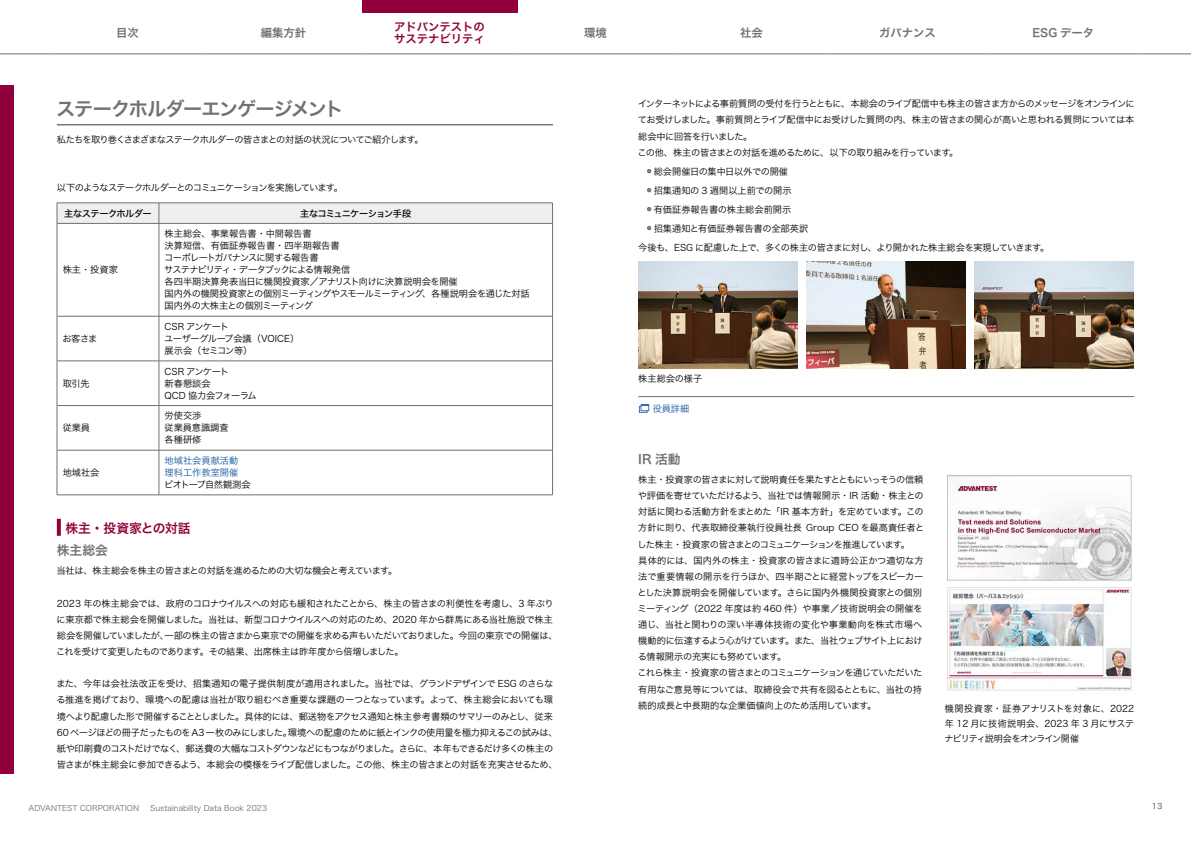
<style>
.page{position:relative;width:1191px;height:842px;background:#fff}
.page>*{position:absolute;margin:0;border:0;box-sizing:border-box;transform-origin:0 0}
.t1{font:19.1px "Hira Kaku Std W6";letter-spacing:-.06em;color:#727171}
.t2{font:12.8px "Hira Kaku Std W6";color:#91003c}
.t3{font:12.8px "Hira Kaku Std W6";color:#727171}
.t4{font:11.3px "Hira Kaku Pro N W6";color:#727171}
.t5{font:11.3px/12px "Hira Kaku Pro N W6";color:#91003c}
.t6{font:9.2px/16.1px "Hira Kaku Std W3";letter-spacing:-.04em;color:#000}
.t7{font:9.2px/12.1px "Hira Kaku Std W3";color:#000}
.t8{font:9.2px "Hira Kaku Std W3";letter-spacing:-.075em;color:#000}
.t9{font:9.2px "Hira Kaku Std W3";letter-spacing:-.09em;color:#000}
.t10{font:9.2px/12.1px "Hira Kaku Std W3";color:#15599f}
.t11{font:9.2px "Hira Kaku Std W5";letter-spacing:-.08em;color:#000}
.t12{font:9.2px "Hira Kaku Std W5";letter-spacing:-.06em;color:#000}
.t13{font:7.8px "Hira Kaku Std W3";color:#727171}
.t14{font:7.8px "Hira Kaku Std W5";color:#727171}
.s1{color:#727171}
</style>
<div class="page">
<div style="left:361px;top:0;width:156px;height:12px;background:#91003c"></div>
<hr style="left:517px;top:54px;width:156px;height:1px;background:#727171">
<hr style="left:673px;top:54px;width:156px;height:1px;background:#727171">
<hr style="left:829px;top:54px;width:156px;height:1px;background:#727171">
<hr style="left:985px;top:54px;width:156px;height:1px;background:#727171">
<hr style="left:0;top:54px;width:50px;height:1px;background:#727171">
<hr style="left:50px;top:54px;width:156px;height:1px;background:#727171">
<hr style="left:206px;top:54px;width:155px;height:1px;background:#727171">
<hr style="left:361px;top:54px;width:156px;height:1px;background:#727171">
<hr style="left:1141px;top:54px;width:50px;height:1px;background:#727171">
<div style="left:0;top:85px;width:13px;height:689px;background:#91003c"></div>
<hr style="left:57px;top:124px;width:496px;height:1px;background:#727171">
<svg style="left:57px;top:519px;width:4px;height:17px"></svg>
<hr style="left:638px;top:396px;width:496px;height:1px;background:#727171">
<div style="left:639px;top:406px;width:8px;height:7px;border:1px solid #3071b9"></div>
<div style="left:641px;top:405px;width:8px;height:6px;background:#fff"></div>
<div style="left:640px;top:404px;width:9px;height:7px;border:1px solid #3071b9"></div>
<img style="left:947px;top:475px;width:185px;height:106px">
<div style="left:57px;top:203px;width:102px;height:20px;background:#efefef"></div>
<div style="left:159px;top:203px;width:393px;height:20px;background:#efefef"></div>
<hr style="left:57px;top:203px;width:102px;height:1px;background:#727171">
<svg style="left:57px;top:203px;width:1px;height:20px"></svg>
<hr style="left:159px;top:203px;width:393px;height:1px;background:#727171">
<svg style="left:159px;top:203px;width:1px;height:20px"></svg>
<svg style="left:552px;top:203px;width:1px;height:20px"></svg>
<hr style="left:57px;top:223px;width:102px;height:1px;background:#727171">
<hr style="left:57px;top:224px;width:1px;height:92px;background:#727171">
<hr style="left:159px;top:223px;width:393px;height:1px;background:#727171">
<hr style="left:159px;top:224px;width:1px;height:92px;background:#727171">
<hr style="left:552px;top:224px;width:1px;height:92px;background:#727171">
<hr style="left:57px;top:316px;width:102px;height:1px;background:#727171">
<hr style="left:57px;top:316px;width:1px;height:45px;background:#727171">
<hr style="left:159px;top:316px;width:393px;height:1px;background:#727171">
<hr style="left:159px;top:316px;width:1px;height:45px;background:#727171">
<hr style="left:552px;top:316px;width:1px;height:45px;background:#727171">
<hr style="left:57px;top:361px;width:102px;height:1px;background:#727171">
<hr style="left:57px;top:361px;width:1px;height:44px;background:#727171">
<hr style="left:159px;top:361px;width:393px;height:1px;background:#727171">
<hr style="left:159px;top:361px;width:1px;height:44px;background:#727171">
<hr style="left:552px;top:361px;width:1px;height:44px;background:#727171">
<hr style="left:57px;top:405px;width:102px;height:1px;background:#727171">
<hr style="left:57px;top:406px;width:1px;height:44px;background:#727171">
<hr style="left:159px;top:405px;width:393px;height:1px;background:#727171">
<hr style="left:159px;top:406px;width:1px;height:44px;background:#727171">
<hr style="left:552px;top:406px;width:1px;height:44px;background:#727171">
<hr style="left:57px;top:450px;width:1px;height:45px;background:#727171">
<hr style="left:159px;top:450px;width:1px;height:45px;background:#727171">
<hr style="left:552px;top:450px;width:1px;height:45px;background:#727171">
<hr style="left:57px;top:450px;width:102px;height:1px;background:#727171">
<hr style="left:159px;top:450px;width:393px;height:1px;background:#727171">
<hr style="left:57px;top:495px;width:102px;height:1px;background:#727171">
<hr style="left:159px;top:495px;width:393px;height:1px;background:#727171">
<img style="left:638px;top:261px;width:160px;height:108px">
<img style="left:806px;top:261px;width:160px;height:108px">
<img style="left:974px;top:261px;width:160px;height:108px">
<img style="left:946px;top:587px;width:186px;height:104px">
<p class="t4" style="left:116px;top:23px;width:24px">目次</p>
<p class="t4" style="left:261px;top:23px;width:47px">編集方針</p>
<p class="t5" style="left:394px;top:21px;width:92px">アドバンテストのサステナビリティ</p>
<p class="t4" style="left:584px;top:23px;width:24px">環境</p>
<p class="t4" style="left:740px;top:23px;width:24px">社会</p>
<p class="t4" style="left:879px;top:23px;width:58px">ガバナンス</p>
<p class="t4" style="left:1032px;top:23px;width:63px">ESG データ</p>
<h1 class="t1" style="left:56px;top:94px;width:289px">ステークホルダーエンゲージメント</h1>
<p class="t8" style="left:57px;top:132px;width:368px">私たちを取り巻くさまざまなステークホルダーの皆さまとの対話の状況についてご紹介します。</p>
<p class="t9" style="left:57px;top:181px;width:288px">以下のようなステークホルダーとのコミュニケーションを実施しています。</p>
<p class="t12" style="left:64px;top:206px;width:89px">主なステークホルダー</p>
<p class="t11" style="left:300px;top:206px;width:113px">主なコミュニケーション手段</p>
<p class="t6" style="left:63px;top:262px;width:57px">株主・投資家</p>
<p class="t6" style="left:164px;top:228px;width:367px;line-height:12.1px">株主総会、事業報告書・中間報告書<br>決算短信、有価証券報告書・四半期報告書<br>コーポレートガバナンスに関する報告書<br>サステナビリティ・データブックによる情報発信<br>各四半期決算発表当日に機関投資家／アナリスト向けに決算説明会を開催<br>国内外の機関投資家との個別ミーティングやスモールミーティング、各種説明会を通じた対話国内外の大株主との個別ミーティング</p>
<p class="t6" style="left:62px;top:330px;width:36px">お客さま</p>
<p class="t6" style="left:164px;top:320px;width:137px;line-height:12.1px">CSR アンケート<br>ユーザーグループ会議（VOICE）展示会（セミコン等）</p>
<p class="t6" style="left:63px;top:375px;width:28px">取引先</p>
<p class="t6" style="left:165px;top:365px;width:94px;line-height:12.1px">CSR アンケート<br>新春懇談会<br>QCD 協力会フォーラム</p>
<p class="t6" style="left:63px;top:420px;width:29px">従業員</p>
<p class="t7" style="left:165px;top:410px;width:66px">労使交渉<br>従業員意識調査各種研修</p>
<p class="t6" style="left:63px;top:464px;width:38px">地域社会</p>
<p class="t10" style="left:165px;top:454px;width:75px">地域社会貢献活動理科工作教室開催</p>
<p class="t6" style="left:164px;top:476px;width:88px">ビオトープ自然観測会</p>
<h2 class="t2" style="left:65px;top:518px;width:127px">株主・投資家との対話</h2>
<h2 class="t3" style="left:57px;top:540px;width:53px">株主総会</h2>
<p class="t6" style="left:57px;top:563px;width:342px">当社は、株主総会を株主の皆さまとの対話を進めるための大切な機会と考えています。</p>
<p class="t6" style="left:56px;top:595px;width:503px">2023 年の株主総会では、政府のコロナウイルスへの対応も緩和されたことから、株主の皆さまの利便性を考慮し、3 年ぶりに東京都で株主総会を開催しました。当社は、新型コロナウイルスへの対応のため、2020 年から群馬にある当社施設で株主総会を開催していましたが、一部の株主の皆さまから東京での開催を求める声もいただいておりました。今回の東京での開催は、これを受けて変更したものであります。その結果、出席株主は昨年度から倍増しました。</p>
<p class="t6" style="left:56px;top:676px;width:503px">また、今年は会社法改正を受け、招集通知の電子提供制度が適用されました。当社では、グランドデザインで ESG のさらなる推進を掲げており、環境への配慮は当社が取り組むべき重要な課題の一つとなっています。よって、株主総会においても環境へより配慮した形で開催することとしました。具体的には、郵送物をアクセス通知と株主参考書類のサマリーのみとし、従来60 ページほどの冊子だったものをA3 一枚のみにしました。環境への配慮のために紙とインクの使用量を極力抑えるこの試みは、紙や印刷費のコストだけでなく、郵送費の大幅なコストダウンなどにもつながりました。さらに、本年もできるだけ多くの株主の皆さまが株主総会に参加できるよう、本総会の模様をライブ配信しました。この他、株主の皆さまとの対話を充実させるため、</p>
<p class="t6" style="left:637px;top:96px;width:498px">インターネットによる事前質問の受付を行うとともに、本総会のライブ配信中も株主の皆さま方からのメッセージをオンラインにてお受けしました。事前質問とライブ配信中にお受けした質問の内、株主の皆さまの関心が高いと思われる質問については本総会中に回答を行いました。<br>この他、株主の皆さまとの対話を進めるために、以下の取り組みを行っています。</p>
<p class="t6" style="left:644px;top:163px;width:145px"><span class="s1">・</span>総会開催日の集中日以外での開催</p>
<p class="t7" style="left:644px;top:184px;width:149px"><span class="s1">・</span>招集通知の 3 週間以上前での開示</p>
<p class="t7" style="left:644px;top:203px;width:148px"><span class="s1">・</span>有価証券報告書の株主総会前開示</p>
<p class="t7" style="left:644px;top:222px;width:165px"><span class="s1">・</span>招集通知と有価証券報告書の全部英訳</p>
<p class="t6" style="left:638px;top:239px;width:412px">今後も、ESG に配慮した上で、多くの株主の皆さまに対し、より開かれた株主総会を実現していきます。</p>
<p class="t7" style="left:638px;top:372px;width:65px">株主総会の様子</p>
<p class="t10" style="left:653px;top:402px;width:38px">役員詳細</p>
<h2 class="t3" style="left:638px;top:449px;width:44px">IR 活動</h2>
<p class="t6" style="left:637px;top:471px;width:288px">株主・投資家の皆さまに対して説明責任を果たすとともにいっそうの信頼や評価を寄せていただけるよう、当社では情報開示・IR 活動・株主との対話に関わる活動方針をまとめた「IR 基本方針」を定めています。この方針に則り、代表取締役兼執行役員社長 Group CEO を最高責任者とした株主・投資家の皆さまとのコミュニケーションを推進しています。<br>具体的には、国内外の株主・投資家の皆さまに適時公正かつ適切な方法で重要情報の開示を行うほか、四半期ごとに経営トップをスピーカーとした決算説明会を開催しています。さらに国内外機関投資家との個別ミーティング（2022 年度は約 460 件）や事業／技術説明会の開催を通じ、当社と関わりの深い半導体技術の変化や事業動向を株式市場へ機動的に伝達するよう心がけています。また、当社ウェブサイト上における情報開示の充実にも努めています。<br>これら株主・投資家の皆さまとのコミュニケーションを通じていただいた有用なご意見等については、取締役会で共有を図るとともに、当社の持続的成長と中長期的な企業価値向上のため活用しています。</p>
<p class="t6" style="left:944px;top:701px;width:191px;line-height:14.9px;text-align:justify">機関投資家・証券アナリストを対象に、2022年 12 月に技術説明会、2023 年 3 月にサステナビリティ説明会をオンライン開催</p>
<p class="t13" style="left:28px;top:802px;width:112px">ADVANTEST CORPORATION</p>
<p class="t13" style="left:150px;top:802px;width:118px">Sustainability Data Book 2023</p>
<p class="t14" style="left:1151px;top:800px;width:12px">13</p>
</div>
